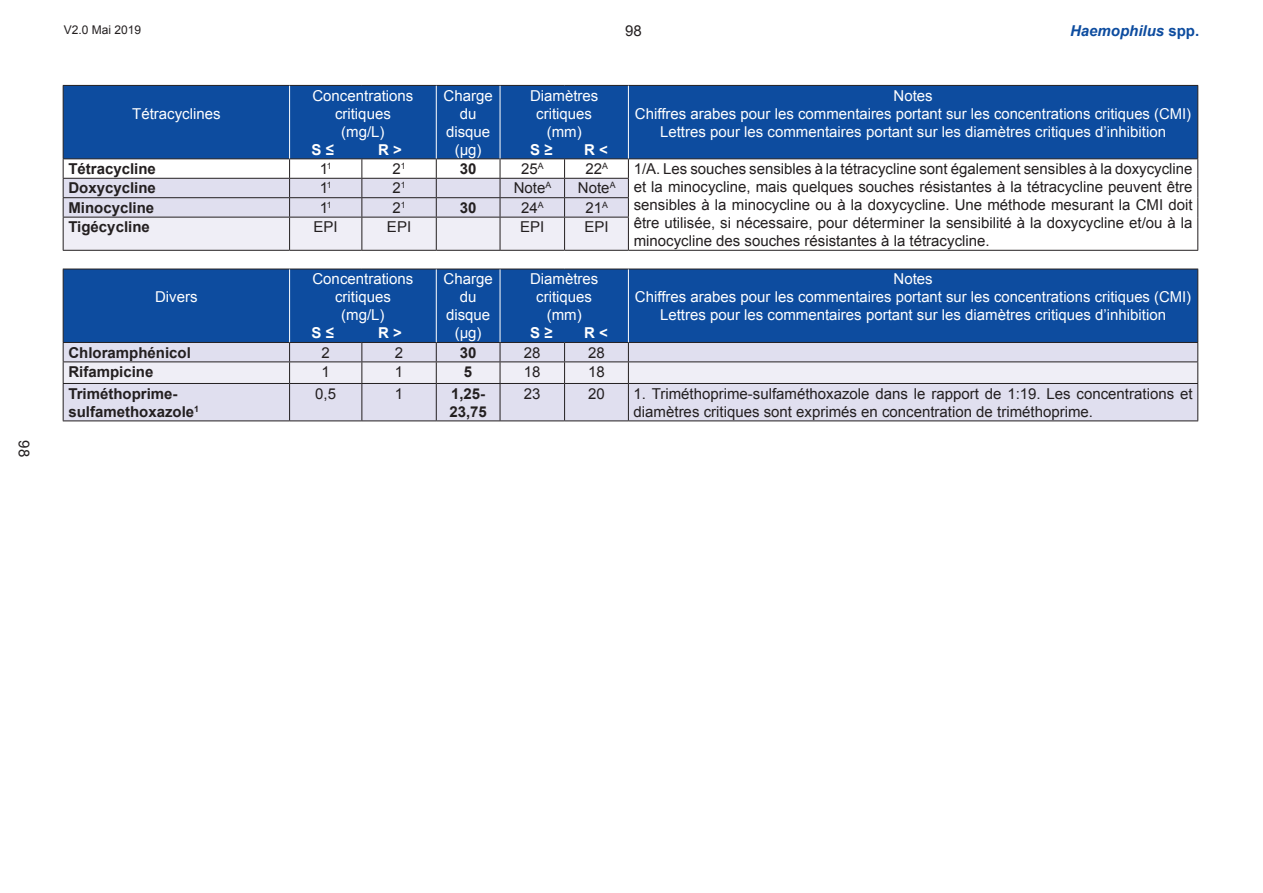
<style>
.page{position:relative;width:1263px;height:893px;background:#fff}
.page>*{position:absolute;margin:0;border:0;box-sizing:border-box;transform-origin:0 0}
.t1{font:15px/18px "Arial";color:#231f20;text-align:justify}
.t2{font:15px/18px "Arial";color:#fff;text-align:center}
.t3{font:700 15px/18px "Arial";color:#231f20}
.t4{font:700 15px "Arial";color:#fff}
.t5{font:italic 700 15px "Arial";color:#0d4c9f}
.t6{font:12px "Arial";color:#231f20}
.s1{font-style:normal}
</style>
<div class="page">
<div style="left:64px;top:86px;width:1133px;height:72px;background:#0d4c9f"></div>
<hr style="left:63px;top:158px;width:227px;height:1px;background:#231f20">
<hr style="left:290px;top:158px;width:72px;height:1px;background:#231f20">
<hr style="left:362px;top:158px;width:74px;height:1px;background:#231f20">
<hr style="left:436px;top:158px;width:64px;height:1px;background:#231f20">
<hr style="left:500px;top:158px;width:65px;height:1px;background:#231f20">
<hr style="left:565px;top:158px;width:63px;height:1px;background:#231f20">
<hr style="left:628px;top:158px;width:570px;height:1px;background:#231f20">
<hr style="left:63px;top:250px;width:227px;height:1px;background:#231f20">
<hr style="left:290px;top:250px;width:72px;height:1px;background:#231f20">
<hr style="left:362px;top:250px;width:74px;height:1px;background:#231f20">
<hr style="left:436px;top:250px;width:64px;height:1px;background:#231f20">
<hr style="left:500px;top:250px;width:65px;height:1px;background:#231f20">
<hr style="left:565px;top:250px;width:63px;height:1px;background:#231f20">
<hr style="left:628px;top:250px;width:570px;height:1px;background:#231f20">
<svg style="left:63px;top:159px;width:566px;height:91px"></svg>
<svg style="left:1197px;top:159px;width:1px;height:58px"></svg>
<hr style="left:289px;top:217px;width:1px;height:33px;background:#231f20">
<hr style="left:361px;top:217px;width:1px;height:33px;background:#231f20">
<hr style="left:436px;top:217px;width:1px;height:33px;background:#231f20">
<hr style="left:500px;top:217px;width:1px;height:33px;background:#231f20">
<hr style="left:564px;top:217px;width:1px;height:33px;background:#231f20">
<hr style="left:628px;top:217px;width:1px;height:33px;background:#231f20">
<hr style="left:1197px;top:217px;width:1px;height:33px;background:#231f20">
<hr style="left:63px;top:85px;width:227px;height:1px;background:#231f20">
<hr style="left:63px;top:86px;width:1px;height:72px;background:#231f20">
<hr style="left:290px;top:85px;width:72px;height:1px;background:#231f20">
<hr style="left:362px;top:85px;width:74px;height:1px;background:#231f20">
<hr style="left:436px;top:85px;width:64px;height:1px;background:#231f20">
<hr style="left:500px;top:85px;width:65px;height:1px;background:#231f20">
<hr style="left:565px;top:85px;width:63px;height:1px;background:#231f20">
<hr style="left:628px;top:85px;width:570px;height:1px;background:#231f20">
<hr style="left:1197px;top:86px;width:1px;height:72px;background:#231f20">
<hr style="left:289px;top:86px;width:1px;height:72px;background:#fff">
<hr style="left:436px;top:86px;width:1px;height:72px;background:#fff">
<hr style="left:500px;top:86px;width:1px;height:72px;background:#fff">
<hr style="left:628px;top:86px;width:1px;height:72px;background:#fff">
<div style="left:64px;top:270px;width:1133px;height:72px;background:#0d4c9f"></div>
<div style="left:64px;top:384px;width:1133px;height:36px;background:#e0dfef"></div>
<hr style="left:63px;top:342px;width:227px;height:1px;background:#231f20">
<hr style="left:290px;top:342px;width:72px;height:1px;background:#231f20">
<hr style="left:362px;top:342px;width:74px;height:1px;background:#231f20">
<hr style="left:436px;top:342px;width:64px;height:1px;background:#231f20">
<hr style="left:500px;top:342px;width:65px;height:1px;background:#231f20">
<hr style="left:565px;top:342px;width:63px;height:1px;background:#231f20">
<hr style="left:628px;top:342px;width:570px;height:1px;background:#231f20">
<hr style="left:63px;top:383px;width:227px;height:1px;background:#231f20">
<hr style="left:290px;top:383px;width:72px;height:1px;background:#231f20">
<hr style="left:362px;top:383px;width:74px;height:1px;background:#231f20">
<hr style="left:436px;top:383px;width:64px;height:1px;background:#231f20">
<hr style="left:500px;top:383px;width:65px;height:1px;background:#231f20">
<hr style="left:565px;top:383px;width:63px;height:1px;background:#231f20">
<hr style="left:628px;top:383px;width:570px;height:1px;background:#231f20">
<hr style="left:63px;top:420px;width:227px;height:1px;background:#231f20">
<hr style="left:290px;top:420px;width:72px;height:1px;background:#231f20">
<hr style="left:362px;top:420px;width:74px;height:1px;background:#231f20">
<hr style="left:436px;top:420px;width:64px;height:1px;background:#231f20">
<hr style="left:500px;top:420px;width:65px;height:1px;background:#231f20">
<hr style="left:565px;top:420px;width:63px;height:1px;background:#231f20">
<hr style="left:628px;top:420px;width:570px;height:1px;background:#231f20">
<hr style="left:63px;top:384px;width:1px;height:36px;background:#231f20">
<svg style="left:63px;top:343px;width:1135px;height:40px;background:#e1e0ec"></svg>
<hr style="left:289px;top:384px;width:1px;height:36px;background:#231f20">
<hr style="left:361px;top:384px;width:1px;height:36px;background:#231f20">
<hr style="left:436px;top:384px;width:1px;height:36px;background:#231f20">
<hr style="left:500px;top:384px;width:1px;height:36px;background:#231f20">
<hr style="left:564px;top:384px;width:1px;height:36px;background:#231f20">
<hr style="left:628px;top:384px;width:1px;height:36px;background:#231f20">
<hr style="left:1197px;top:384px;width:1px;height:36px;background:#231f20">
<hr style="left:63px;top:269px;width:227px;height:1px;background:#231f20">
<hr style="left:63px;top:269px;width:1px;height:73px;background:#231f20">
<hr style="left:290px;top:269px;width:72px;height:1px;background:#231f20">
<hr style="left:362px;top:269px;width:74px;height:1px;background:#231f20">
<hr style="left:436px;top:269px;width:64px;height:1px;background:#231f20">
<hr style="left:500px;top:269px;width:65px;height:1px;background:#231f20">
<hr style="left:565px;top:269px;width:63px;height:1px;background:#231f20">
<hr style="left:628px;top:269px;width:570px;height:1px;background:#231f20">
<hr style="left:1197px;top:269px;width:1px;height:73px;background:#231f20">
<hr style="left:289px;top:269px;width:1px;height:73px;background:#fff">
<hr style="left:436px;top:269px;width:1px;height:73px;background:#fff">
<hr style="left:500px;top:269px;width:1px;height:73px;background:#fff">
<hr style="left:628px;top:269px;width:1px;height:73px;background:#fff">
<p class="t1" style="left:33px;top:440px;width:18px;rotate:90deg">98</p>
<p class="t6" style="left:64px;top:22px;width:79px">V2.0 Mai 2019</p>
<p class="t5" style="left:1070px;top:21px;width:131px">Haemophilus <span class="s1">spp.</span></p>
<p class="t1" style="left:625px;top:22px;width:18px">98</p>
<p class="t2" style="left:132px;top:104px;width:90px">Tétracyclines</p>
<p class="t2" style="left:312px;top:86px;width:102px">Concentrations critiques (mg/L)</p>
<p class="t4" style="left:311px;top:139px;width:24px">S ≤</p>
<p class="t4" style="left:378px;top:139px;width:25px">R &gt;</p>
<p class="t2" style="left:443px;top:86px;width:51px">Charge du disque (µg)</p>
<p class="t2" style="left:530px;top:86px;width:70px">Diamètres critiques (mm)</p>
<p class="t4" style="left:530px;top:139px;width:24px">S ≥</p>
<p class="t4" style="left:584px;top:139px;width:25px">R &lt;</p>
<p class="t2" style="left:635px;top:86px;width:558px">Notes<br>Chiffres arabes pour les commentaires portant sur les concentrations critiques (CMI)<br>Lettres pour les commentaires portant sur les diamètres critiques d’inhibition</p>
<p class="t3" style="left:68px;top:160px;width:89px">Tétracycline</p>
<p class="t1" style="left:320px;top:160px;width:14px">1<sup>1</sup></p>
<p class="t1" style="left:392px;top:160px;width:15px">2<sup>1</sup></p>
<p class="t3" style="left:460px;top:160px;width:18px">30</p>
<p class="t1" style="left:521px;top:160px;width:24px">25<sup>A</sup></p>
<p class="t1" style="left:585px;top:160px;width:24px">22<sup>A</sup></p>
<p class="t1" style="left:634px;top:160px;width:560px">1/A. Les souches sensibles à la tétracycline sont également sensibles à la doxycycline et la minocycline, mais quelques souches résistantes à la tétracycline peuvent être sensibles à la minocycline ou à la doxycycline. Une méthode mesurant la CMI doit être utilisée, si nécessaire, pour déterminer la sensibilité à la doxycycline et/ou à la minocycline des souches résistantes à la tétracycline.</p>
<p class="t3" style="left:68px;top:180px;width:89px">Doxycycline</p>
<p class="t1" style="left:320px;top:179px;width:14px">1<sup>1</sup></p>
<p class="t1" style="left:392px;top:179px;width:15px">2<sup>1</sup></p>
<p class="t1" style="left:514px;top:179px;width:39px">Note<sup>A</sup></p>
<p class="t1" style="left:578px;top:179px;width:39px">Note<sup>A</sup></p>
<p class="t3" style="left:68px;top:199px;width:87px">Minocycline</p>
<p class="t1" style="left:320px;top:199px;width:14px">1<sup>1</sup></p>
<p class="t1" style="left:392px;top:199px;width:15px">2<sup>1</sup></p>
<p class="t3" style="left:460px;top:199px;width:18px">30</p>
<p class="t1" style="left:521px;top:199px;width:24px">24<sup>A</sup></p>
<p class="t1" style="left:585px;top:199px;width:24px">21<sup>A</sup></p>
<p class="t3" style="left:68px;top:219px;width:83px">Tigécycline</p>
<p class="t1" style="left:314px;top:218px;width:26px">EPI</p>
<p class="t1" style="left:387px;top:218px;width:26px">EPI</p>
<p class="t1" style="left:520px;top:218px;width:26px">EPI</p>
<p class="t1" style="left:584px;top:218px;width:26px">EPI</p>
<p class="t2" style="left:155px;top:288px;width:44px">Divers</p>
<p class="t2" style="left:312px;top:270px;width:102px">Concentrations critiques (mg/L)</p>
<p class="t4" style="left:311px;top:323px;width:24px">S ≤</p>
<p class="t4" style="left:378px;top:323px;width:25px">R &gt;</p>
<p class="t2" style="left:444px;top:270px;width:51px">Charge du disque (µg)</p>
<p class="t2" style="left:530px;top:270px;width:70px">Diamètres critiques (mm)</p>
<p class="t4" style="left:530px;top:323px;width:24px">S ≥</p>
<p class="t4" style="left:584px;top:323px;width:25px">R &lt;</p>
<p class="t2" style="left:635px;top:270px;width:558px">Notes<br>Chiffres arabes pour les commentaires portant sur les concentrations critiques (CMI)<br>Lettres pour les commentaires portant sur les diamètres critiques d’inhibition</p>
<p class="t3" style="left:68px;top:344px;width:124px">Chloramphénicol</p>
<p class="t1" style="left:322px;top:344px;width:10px">2</p>
<p class="t1" style="left:395px;top:344px;width:10px">2</p>
<p class="t3" style="left:460px;top:344px;width:18px">30</p>
<p class="t1" style="left:524px;top:344px;width:18px">28</p>
<p class="t1" style="left:588px;top:344px;width:18px">28</p>
<p class="t3" style="left:68px;top:363px;width:87px">Rifampicine</p>
<p class="t1" style="left:322px;top:363px;width:10px">1</p>
<p class="t1" style="left:395px;top:363px;width:10px">1</p>
<p class="t3" style="left:464px;top:363px;width:10px">5</p>
<p class="t1" style="left:524px;top:363px;width:18px">18</p>
<p class="t1" style="left:588px;top:363px;width:18px">18</p>
<p class="t3" style="left:68px;top:385px;width:132px">Triméthoprime&shy;sulfamethoxazole<sup>1</sup></p>
<p class="t1" style="left:315px;top:385px;width:22px">0,5</p>
<p class="t1" style="left:395px;top:385px;width:10px">1</p>
<p class="t3" style="left:449px;top:385px;width:39px">1,25-<br>23,75</p>
<p class="t1" style="left:524px;top:385px;width:18px">23</p>
<p class="t1" style="left:588px;top:385px;width:18px">20</p>
<p class="t1" style="left:634px;top:385px;width:560px">1. Triméthoprime-sulfaméthoxazole dans le rapport de 1:19. Les concentrations et diamètres critiques sont exprimés en concentration de triméthoprime.</p>
</div>
